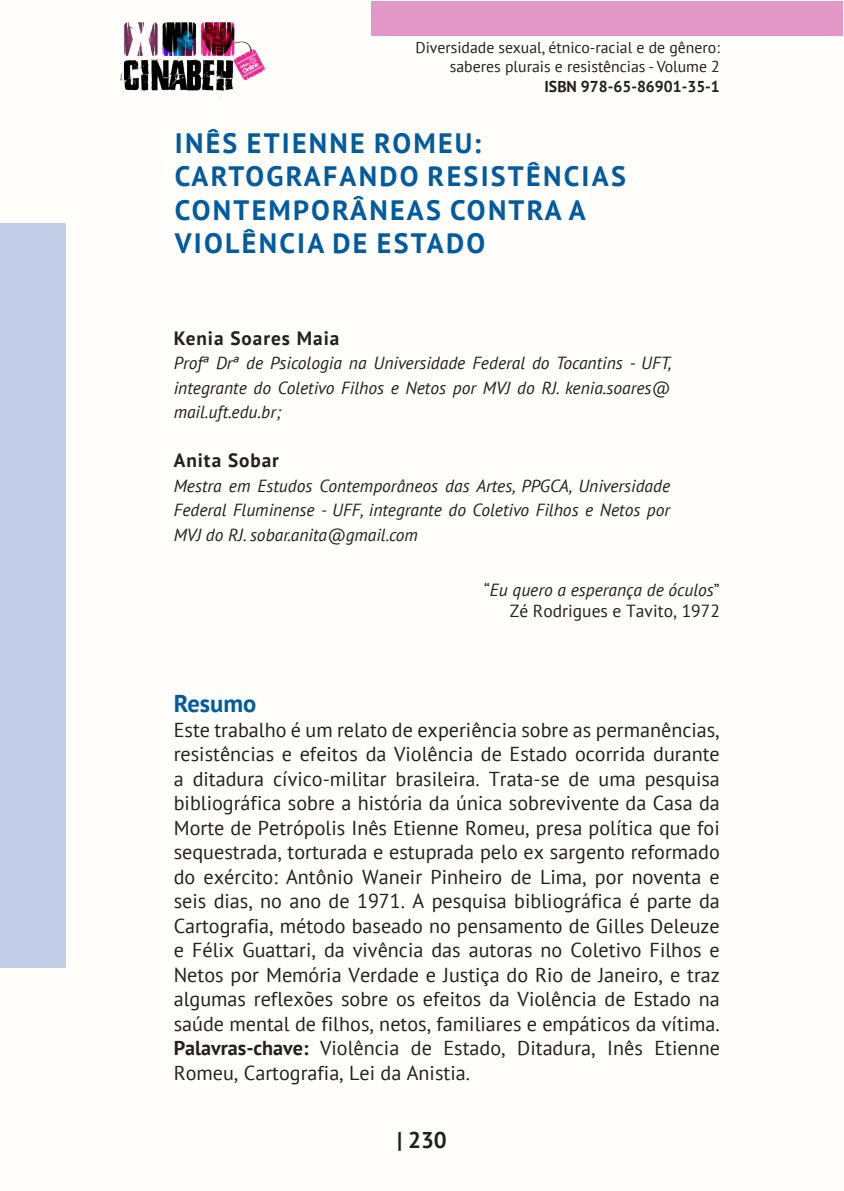
<style>
.page{position:relative;width:844px;height:1191px;background:#fff}
.page>*{position:absolute;margin:0;border:0;box-sizing:border-box;transform-origin:0 0}
._0_TÍTULO{font:700 28px/33.6px "PT Sans";letter-spacing:.08em;color:#015b9e}
._3_RESUMO{font:700 24.5px "PT Sans";color:#015b9e}
.t1{font:700 22.75px "PT Sans";color:#231f20}
._4_CORPO_RESUMO{font:20.12px/24.5px "PT Sans";color:#231f20;text-align:justify}
._1_AUTOR{font:700 19.25px "PT Sans";letter-spacing:.05em;color:#231f20}
._2_TITULAÇÃO{font:italic 17.5px/24.5px "PT Sans";color:#231f20;text-align:justify}
._10_CITACAO{font:italic 17.5px "PT Sans";color:#231f20}
._10_CITACAO-2{font:17.5px "PT Sans";color:#231f20}
.t2{font:15.75px/18.9px "PT Sans";color:#231f20;text-align:right}
.t3{font:700 15.75px "PT Sans";color:#231f20}
.s1{font-style:normal}
.s2{font-weight:700}
</style>
<div class="page">
<div style="left:0;top:0;width:843px;height:1191px;background:#fffefa"></div>
<div style="left:371px;top:1px;width:471px;height:35px;background:#e198c7"></div>
<div style="left:0;top:223px;width:65px;height:744px;background:#c2cde7"></div>
<img style="left:120px;top:22px;width:144px;height:75px">
<p class="t2" style="left:415px;top:38px;width:306px">Diversidade sexual, étnico-racial e de gênero: saberes plurais e resistências - Volume 2</p>
<p class="t3" style="left:544px;top:76px;width:177px">ISBN 978-65-86901-35-1</p>
<p class="_0_TÍTULO" style="left:175px;top:125px;width:452px">INÊS ETIENNE ROMEU:<br>CARTOGRAFANDO RESISTÊNCIAS<br>CONTEMPORÂNEAS CONTRA A<br>VIOLÊNCIA DE ESTADO</p>
<p class="_1_AUTOR" style="left:174px;top:325px;width:167px">Kenia Soares Maia</p>
<p class="_2_TITULAÇÃO" style="left:174px;top:350px;width:499px">Profª Drª de Psicologia na Universidade Federal do Tocantins - UFT, integrante do Coletivo Filhos e Netos por MVJ do RJ. kenia.soares@ mail.uft.edu.br;</p>
<p class="_1_AUTOR" style="left:174px;top:448px;width:107px">Anita Sobar</p>
<p class="_2_TITULAÇÃO" style="left:174px;top:473px;width:498px">Mestra em Estudos Contemporâneos das Artes, PPGCA, Universidade Federal Fluminense - UFF, integrante do Coletivo Filhos e Netos por MVJ do RJ. sobar.anita@gmail.com</p>
<p class="_10_CITACAO" style="left:484px;top:579px;width:237px"><span class="s1">“</span>Eu quero a esperança de óculos<span class="s1">”</span></p>
<p class="_10_CITACAO-2" style="left:509px;top:600px;width:211px">Zé Rodrigues e Tavito, 1972</p>
<p class="_3_RESUMO" style="left:174px;top:687px;width:84px">Resumo</p>
<p class="_4_CORPO_RESUMO" style="left:174px;top:717px;width:547px">Este trabalho é um relato de experiência sobre as permanências, resistências e efeitos da Violência de Estado ocorrida durante a ditadura cívico-militar brasileira. Trata-se de uma pesquisa bibliográfica sobre a história da única sobrevivente da Casa da Morte de Petrópolis Inês Etienne Romeu, presa política que foi sequestrada, torturada e estuprada pelo ex sargento reformado do exército: Antônio Waneir Pinheiro de Lima, por noventa e seis dias, no ano de 1971. A pesquisa bibliográfica é parte da Cartografia, método baseado no pensamento de Gilles Deleuze e Félix Guattari, da vivência das autoras no Coletivo Filhos e Netos por Memória Verdade e Justiça do Rio de Janeiro, e traz algumas reflexões sobre os efeitos da Violência de Estado na saúde mental de filhos, netos, familiares e empáticos da vítima.</p>
<p class="_4_CORPO_RESUMO" style="left:174px;top:1035px;width:547px"><span class="s2">Palavras-chave:</span> Violência de Estado, Ditadura, Inês Etienne<br>Romeu, Cartografia, Lei da Anistia.</p>
<p class="t1" style="left:397px;top:1125px;width:51px">| 230</p>
</div>
